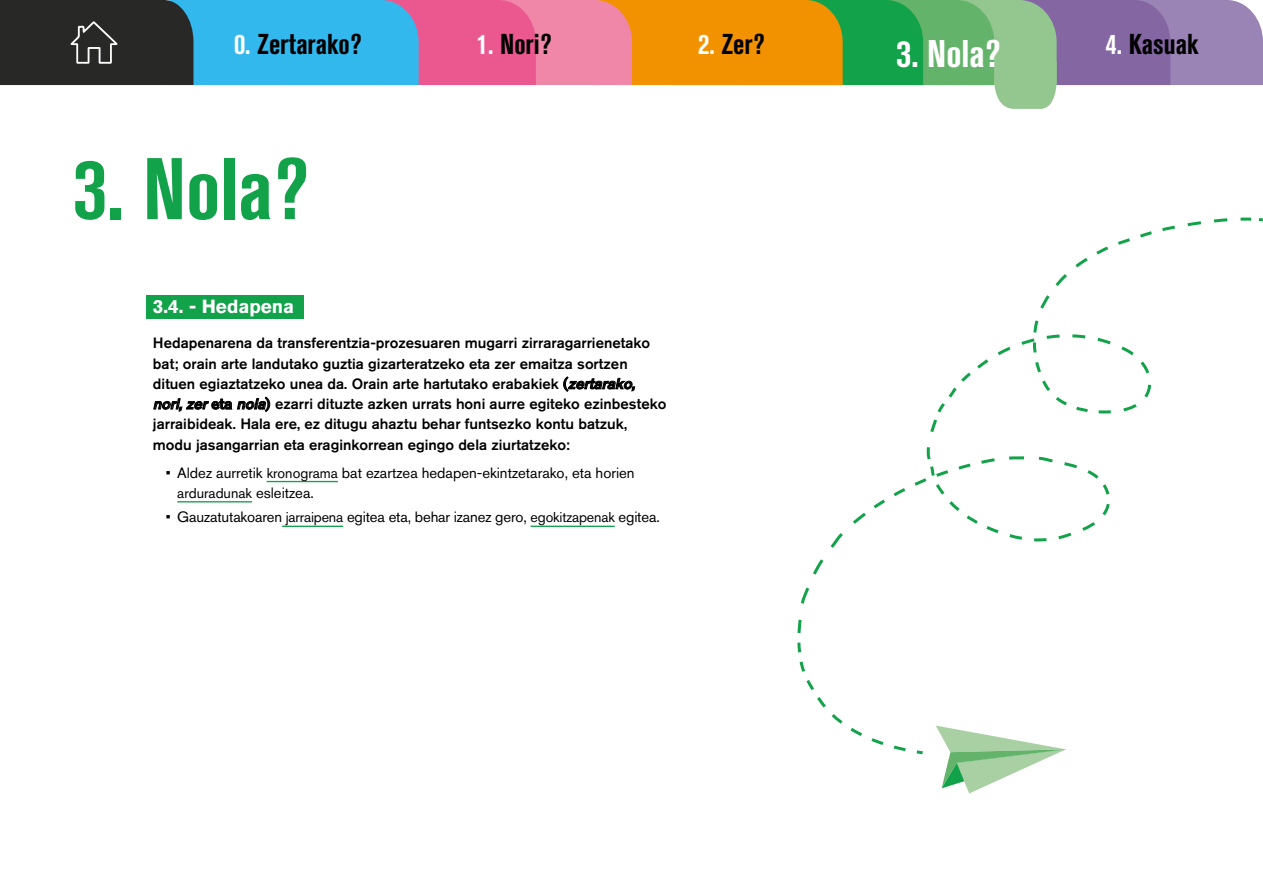
<style>
.page{position:relative;width:1263px;height:893px;background:#fff}
.page>*{position:absolute;margin:0;border:0;box-sizing:border-box;transform-origin:0 0}
.t1{font:700 condensed 86.4px "Akzidenz Grotesk BQ";color:#12a24a}
.t2{font:700 condensed 38.25px "Akzidenz Grotesk BQ";color:#fff}
.t3{font:700 condensed 28.5px "Akzidenz Grotesk BQ";color:#000}
.t4{font:700 18.9px "Akzidenz Grotesk BQ";color:#fff}
.t5{font:500 14.85px/20.2px "Akzidenz Grotesk BQ";color:#000}
.t6{font:14.85px "Akzidenz Grotesk BQ";color:#000}
.t7{font:14.1px "Akzidenz Grotesk BQ";color:#000}
.s1{color:#fff}
.s2{font-style:italic}
.s3{font-size:14.1px}
.s4{font-size:14.85px}
</style>
<div class="page">
<div style="left:147px;top:295px;width:157px;height:23px;background:#12a24a"></div>
<hr style="left:267px;top:481px;width:71px;height:1px;background:#12a24a">
<hr style="left:177px;top:501px;width:75px;height:1px;background:#12a24a">
<hr style="left:282px;top:526px;width:61px;height:1px;background:#12a24a">
<hr style="left:531px;top:526px;width:84px;height:1px;background:#12a24a">
<svg style="left:797px;top:217px;width:466px;height:538px"></svg>
<svg style="left:936px;top:725px;width:130px;height:68px"></svg>
<svg style="left:0;top:0;width:1263px;height:109px"></svg>
<h3 class="t3" style="left:234px;top:28px;width:129px"><span class="s1">0.</span> Zertarako?</h3>
<h3 class="t3" style="left:477px;top:28px;width:76px"><span class="s1">1.</span> Nori?</h3>
<h3 class="t3" style="left:698px;top:28px;width:68px"><span class="s1">2.</span> Zer?</h3>
<h3 class="t3" style="left:1106px;top:28px;width:94px"><span class="s1">4.</span> Kasuak</h3>
<h2 class="t2" style="left:896px;top:32px;width:106px">3. Nola?</h2>
<h1 class="t1" style="left:73px;top:140px;width:237px">3. Nola?</h1>
<p class="t4" style="left:153px;top:295px;width:143px">3.4. - Hedapena</p>
<p class="t5" style="left:153px;top:333px;width:515px">Hedapenarena da transferentzia-prozesuaren mugarri zirraragarrienetako bat; orain arte landutako guztia gizarteratzeko eta zer emaitza sortzen dituen egiaztatzeko unea da. Orain arte hartutako erabakiek (<span class="s2">zertarako, nori,zer</span>eta <span class="s2">nola</span>) ezarri dituzte azken urrats honi aurre egiteko ezinbesteko jarraibideak. Hala ere, ez ditugu ahaztu behar funtsezko kontu batzuk, modu jasangarrian eta eraginkorrean egingo dela ziurtatzeko:</p>
<p class="t6" style="left:166px;top:463px;width:470px">• Aldez aurretik <span class="s3">kronograma</span> bat ezartzea hedapen-ekintzetarako, eta horien</p>
<p class="t7" style="left:177px;top:484px;width:138px">arduradunak <span class="s4">esleitzea.</span></p>
<p class="t6" style="left:166px;top:508px;width:495px">• Gauzatutakoaren <span class="s3">jarraipena</span> egitea eta, behar izanez gero, <span class="s3">egokitzapenak</span> egitea.</p>
</div>
